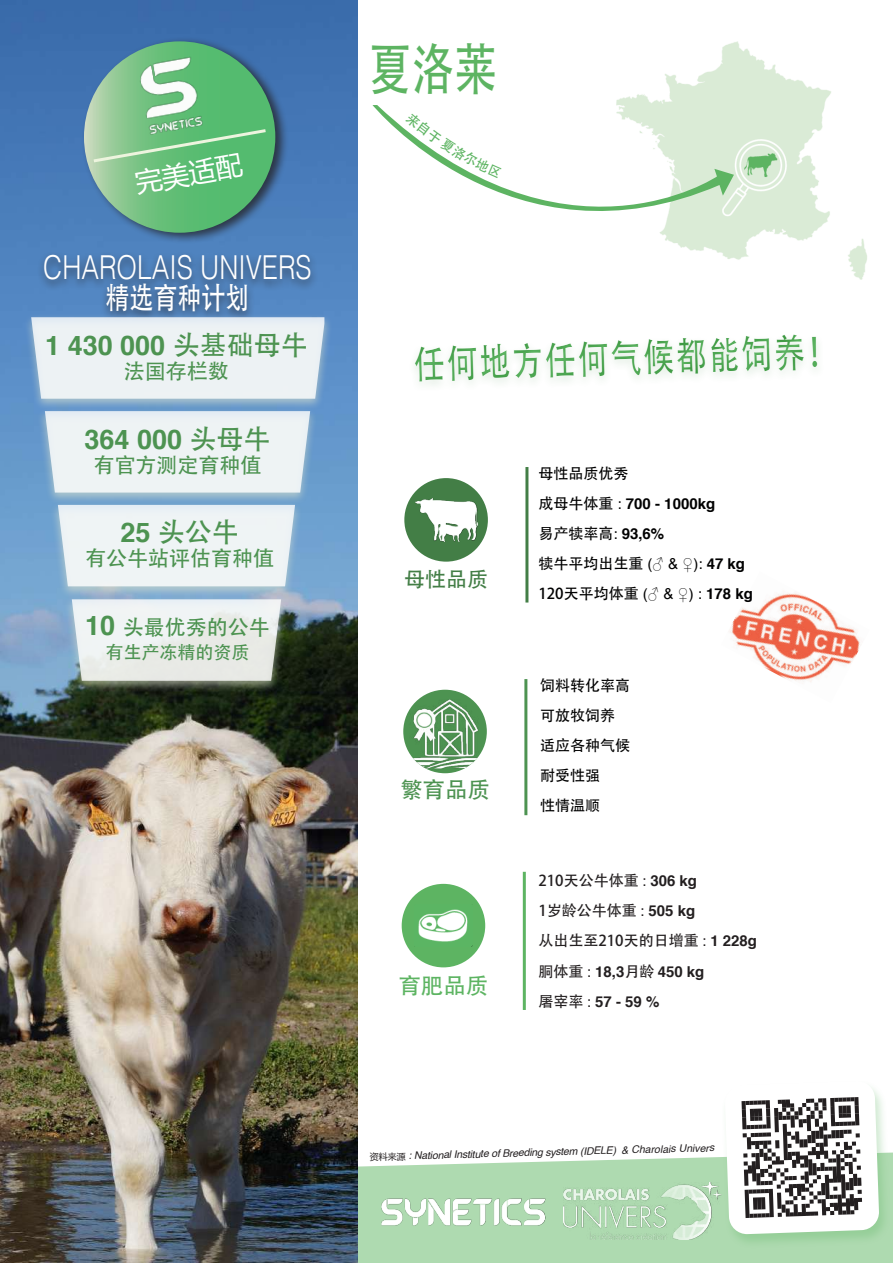
<style>
.page{position:relative;width:893px;height:1263px;background:#fff}
.page>*{position:absolute;margin:0;border:0;box-sizing:border-box;transform-origin:0 0}
.t1{font:56.1px "Adobe Heiti Std";color:#5db462;scale:.77 1}
.t2{font:39px "Adobe Heiti Std";color:#5db462;scale:.8 1}
.t3{font:300 33px "Helvetica";color:#fff;scale:.8 1}
.t4{font:30px "Adobe Heiti Std";color:#fff;scale:.8 1}
.t5{font:700 27px "Helvetica";color:#4d9351}
.t6{font:27px "Adobe Heiti Std";color:#4d9351}
.t7{font:27px "Microsoft Ya Hei";color:#fff}
.t8{font:22.5px "Adobe Heiti Std";color:#4d9351}
.t9{font:22.5px "Adobe Heiti Std";color:#5db462}
.t10{font:21px "Adobe Heiti Std";color:#4d9351}
.t11{font:21px "Adobe Heiti Std";color:#437e46}
.t12{font:18px "Adobe Heiti Std";color:#4d9351}
.t13{font:15px/30px "Adobe Heiti Std";color:#000001}
.t14{font:15px/30px "Adobe Heiti Std";color:#231f20}
.t15{font:700 15px/30px "Helvetica";color:#231f20}
.t16{font:700 15px "Helvetica";color:#000001}
.t17{font:italic 10.5px "Helvetica";color:#231f20}
.t18{font:9px "Microsoft Ya Hei";color:#231f20}
.s1{font-family:"Adobe Heiti Std";font-weight:400}
.s2{font-family:"Helvetica";font-weight:700}
.s3{font-family:"Helvetica";font-weight:700;font-size:27px}
.s4{font-weight:400}
.s5{font-family:"Helvetica"}
.s6{font-family:"Arial"}
</style>
<div class="page">
<img style="left:730px;top:593px;width:130px;height:89px">
<svg style="left:357px;top:1152px;width:536px;height:111px;background:#b6dcb8"></svg>
<img style="left:0;top:0;width:357px;height:1263px">
<img style="left:616px;top:41px;width:251px;height:239px">
<div style="left:37px;top:252px;width:281px;height:72px;background:#231f20;opacity:.75"></div>
<div style="left:81px;top:36px;width:208px;height:208px;background:#231f20;opacity:.75"></div>
<svg style="left:84px;top:41px;width:191px;height:192px;background:#6bbf7d"></svg>
<img style="left:128px;top:48px;width:86px;height:79px">
<svg style="left:90px;top:127px;width:179px;height:37px;background:#78c486"></svg>
<hr style="left:525px;top:467px;width:3px;height:135px;background:#437e46">
<hr style="left:524px;top:679px;width:3px;height:136px;background:#4d9351">
<hr style="left:523px;top:872px;width:3px;height:138px;background:#5db462">
<div style="left:404px;top:478px;width:84px;height:84px;background:#437e46;border-radius:50%"></div>
<div style="left:403px;top:690px;width:84px;height:83px;background:#4d9351;border-radius:50%"></div>
<img style="left:403px;top:699px;width:84px;height:72px">
<div style="left:402px;top:884px;width:83px;height:83px;background:#5db462;border-radius:50%"></div>
<div style="left:37px;top:407px;width:281px;height:98px;background:#dde3cc;opacity:.75"></div>
<svg style="left:45px;top:411px;width:265px;height:82px;background:#e8eff2"></svg>
<div style="left:64px;top:595px;width:225px;height:98px;background:#dde3cc;opacity:.75"></div>
<svg style="left:72px;top:599px;width:209px;height:82px"></svg>
<img style="left:416px;top:499px;width:61px;height:42px">
<div style="left:721px;top:1080px;width:170px;height:169px;background:#5db462;opacity:.3"></div>
<svg style="left:725px;top:1081px;width:154px;height:153px"></svg>
<img style="left:418px;top:909px;width:54px;height:38px">
<div style="left:23px;top:313px;width:309px;height:98px;background:#dde3cc;opacity:.75"></div>
<svg style="left:31px;top:317px;width:293px;height:82px;background:#e7eef2"></svg>
<div style="left:50px;top:501px;width:253px;height:98px;background:#dde3cc;opacity:.75"></div>
<svg style="left:58px;top:505px;width:237px;height:81px"></svg>
<svg style="left:372px;top:105px;width:362px;height:174px"></svg>
<svg style="left:414px;top:334px;width:404px;height:51px"></svg>
<img style="left:378px;top:1192px;width:175px;height:35px">
<img style="left:564px;top:1182px;width:157px;height:57px">
<svg style="left:405px;top:111px;width:97px;height:67px"></svg>
<h3 class="t7" style="left:132px;top:165px;width:109px;rotate:-10deg">完美适配</h3>
<h3 class="t3" style="left:43px;top:247px;width:337px">CHAROLAIS UNIVERS</h3>
<h3 class="t4" style="left:106px;top:280px;width:181px">精选育种计划</h3>
<h3 class="t5" style="left:45px;top:323px;width:264px">1 430 000 <span class="s1">头基础母牛</span></h3>
<h3 class="t10" style="left:124px;top:358px;width:106px">法国存栏数</h3>
<h3 class="t5" style="left:84px;top:417px;width:188px">364 000 <span class="s1">头母牛</span></h3>
<h3 class="t10" style="left:94px;top:452px;width:170px">有官方测定育种值</h3>
<h3 class="t6" style="left:120px;top:515px;width:120px"><span class="s2">25</span> 头公牛</h3>
<h3 class="t10" style="left:85px;top:545px;width:190px">有公牛站评估育种值</h3>
<h3 class="t10" style="left:85px;top:614px;width:186px"><span class="s3">10</span> 头最优秀的公牛</h3>
<p class="t12" style="left:106px;top:641px;width:146px">有生产冻精的资质</p>
<h1 class="t1" style="left:368px;top:36px;width:170px">夏洛莱</h1>
<h2 class="t2" style="left:413px;top:342px;width:532px;rotate:-2deg">任何地方任何气候都能饲养！</h2>
<h3 class="t11" style="left:404px;top:567px;width:85px">母性品质</h3>
<h3 class="t8" style="left:400px;top:777px;width:91px">繁育品质</h3>
<h3 class="t9" style="left:398px;top:972px;width:91px">育肥品质</h3>
<p class="t13" style="left:538px;top:459px;width:91px">母性品质优秀</p>
<p class="t16" style="left:538px;top:492px;width:178px"><span class="s1">成母牛体重</span> <span class="s4">:</span> 700 - 1000kg</p>
<p class="t13" style="left:538px;top:519px;width:216px">易产犊率高<span class="s5">:</span> <span class="s2">93,6%<br></span>犊牛平均出生重 <span class="s5">(</span><span class="s6">♂ &amp; ♀</span><span class="s5">):</span> <span class="s2">47 kg<br></span>120天平均体重 <span class="s5">(</span><span class="s6">♂ &amp; ♀</span><span class="s5">) :</span> <span class="s2">178 kg</span></p>
<p class="t13" style="left:540px;top:671px;width:91px">饲料转化率高可放牧饲养适应各种气候耐受性强<br>性情温顺</p>
<p class="t14" style="left:538px;top:866px;width:220px">210天公牛体重 <span class="s5">:</span> <span class="s2">306 kg<br></span>1岁龄公牛体重 <span class="s5">:</span> <span class="s2">505 kg<br></span>从出生至210天的日增重 <span class="s5">:</span> <span class="s2">1 228g</span></p>
<p class="t15" style="left:538px;top:956px;width:167px"><span class="s1">胴体重</span> <span class="s4">:</span> 18,3<span class="s1">月龄</span> 450 kg<span class="s1">屠宰率</span> <span class="s4">:</span> 57 - 59 %</p>
<p class="t18" style="left:369px;top:1151px;width:37px;rotate:-2deg">资料来源</p>
<p class="t17" style="left:408px;top:1146px;width:308px;rotate:-1deg">: National Institute of Breeding system (IDELE) &amp; Charolais Univers</p>
</div>
